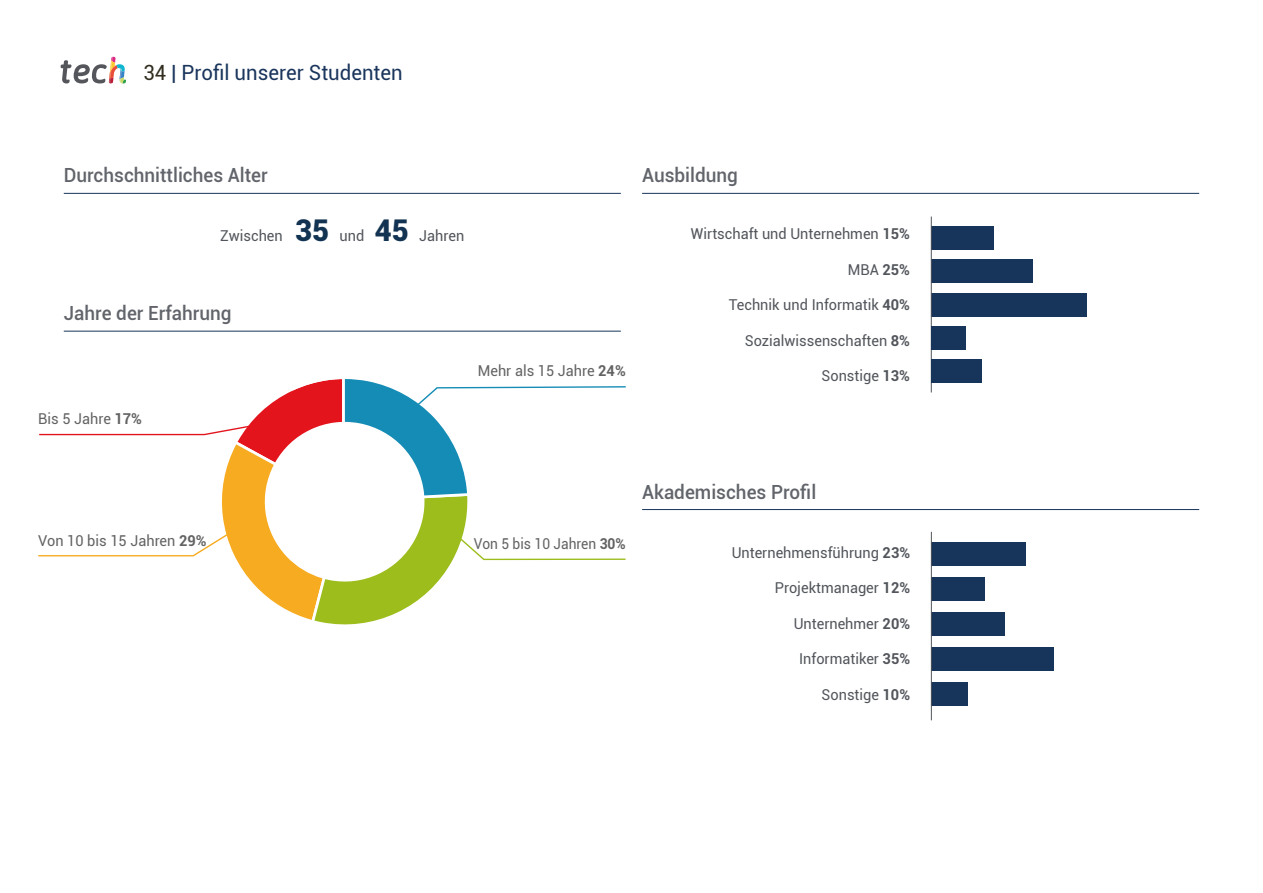
<style>
.page{position:relative;width:1263px;height:893px;background:#fff}
.page>*{position:absolute;margin:0;border:0;box-sizing:border-box;transform-origin:0 0}
.t1{font:21px "Roboto";color:#1a355c}
.t2{font:500 19.5px "Roboto";color:#61646a}
.t3{font:15px "Roboto";color:#52555b}
.t4{font:15px "Roboto";color:#636363}
.t5{font:15px "Roboto";color:#636363;scale:.92 1}
.s1{color:#312e20}
.s2{font-weight:900;font-size:30px;color:#123352}
.s3{font-weight:700}
</style>
<div class="page">
<svg style="left:61px;top:57px;width:65px;height:27px"></svg>
<div style="left:931px;top:647px;width:123px;height:24px;background:#17355b"></div>
<div style="left:931px;top:682px;width:37px;height:24px;background:#17355b"></div>
<div style="left:931px;top:293px;width:155px;height:24px;background:#17355b"></div>
<div style="left:931px;top:577px;width:54px;height:24px;background:#17355b"></div>
<hr style="left:64px;top:193px;width:557px;height:1px;background:#17355b">
<hr style="left:642px;top:509px;width:557px;height:1px;background:#17355b">
<div style="left:931px;top:543px;width:95px;height:23px;background:#17355b"></div>
<div style="left:931px;top:612px;width:74px;height:24px;background:#17355b"></div>
<hr style="left:931px;top:532px;width:1px;height:188px;background:#52555b">
<hr style="left:642px;top:193px;width:557px;height:1px;background:#17355b">
<div style="left:931px;top:226px;width:63px;height:24px;background:#17355b"></div>
<div style="left:931px;top:259px;width:102px;height:24px;background:#17355b"></div>
<hr style="left:931px;top:217px;width:1px;height:175px;background:#52555b">
<hr style="left:64px;top:331px;width:557px;height:1px;background:#17355b">
<div style="left:932px;top:326px;width:34px;height:24px;background:#17355b"></div>
<div style="left:932px;top:359px;width:50px;height:23px;background:#17355b"></div>
<svg style="left:38px;top:379px;width:588px;height:246px"></svg>
<h1 class="t1" style="left:144px;top:57px;width:261px"><span class="s1">34</span> | Profil unserer Studenten</h1>
<h2 class="t2" style="left:64px;top:161px;width:205px">Durchschnittliches Alter</h2>
<p class="t3" style="left:220px;top:225px;width:246px">Zwischen <span class="s2">35</span> und <span class="s2">45</span> Jahren</p>
<h2 class="t2" style="left:64px;top:300px;width:169px">Jahre der Erfahrung</h2>
<p class="t4" style="left:38px;top:408px;width:105px">Bis 5 Jahre <span class="s3">17%</span></p>
<p class="t4" style="left:478px;top:360px;width:149px">Mehr als 15 Jahre <span class="s3">24%</span></p>
<h2 class="t2" style="left:642px;top:161px;width:97px">Ausbildung</h2>
<p class="t3" style="left:691px;top:224px;width:221px">Wirtschaft und Unternehmen <span class="s3">15%</span></p>
<p class="t3" style="left:848px;top:259px;width:64px">MBA <span class="s3">25%</span></p>
<p class="t3" style="left:729px;top:295px;width:183px">Technik und Informatik <span class="s3">40%</span></p>
<p class="t3" style="left:745px;top:330px;width:167px">Sozialwissenschaften <span class="s3">8%</span></p>
<p class="t3" style="left:821px;top:366px;width:90px">Sonstige <span class="s3">13%</span></p>
<p class="t4" style="left:38px;top:530px;width:170px">Von 10 bis 15 Jahren <span class="s3">29%</span></p>
<p class="t5" style="left:474px;top:533px;width:166px">Von 5 bis 10 Jahren <span class="s3">30%</span></p>
<h2 class="t2" style="left:642px;top:478px;width:176px">Akademisches Profil</h2>
<p class="t3" style="left:732px;top:542px;width:180px">Unternehmensführung <span class="s3">23%</span></p>
<p class="t3" style="left:775px;top:577px;width:137px">Projektmanager <span class="s3">12%</span></p>
<p class="t3" style="left:794px;top:613px;width:118px">Unternehmer <span class="s3">20%</span></p>
<p class="t3" style="left:799px;top:648px;width:112px">Informatiker <span class="s3">35%</span></p>
<p class="t3" style="left:822px;top:684px;width:90px">Sonstige <span class="s3">10%</span></p>
</div>
